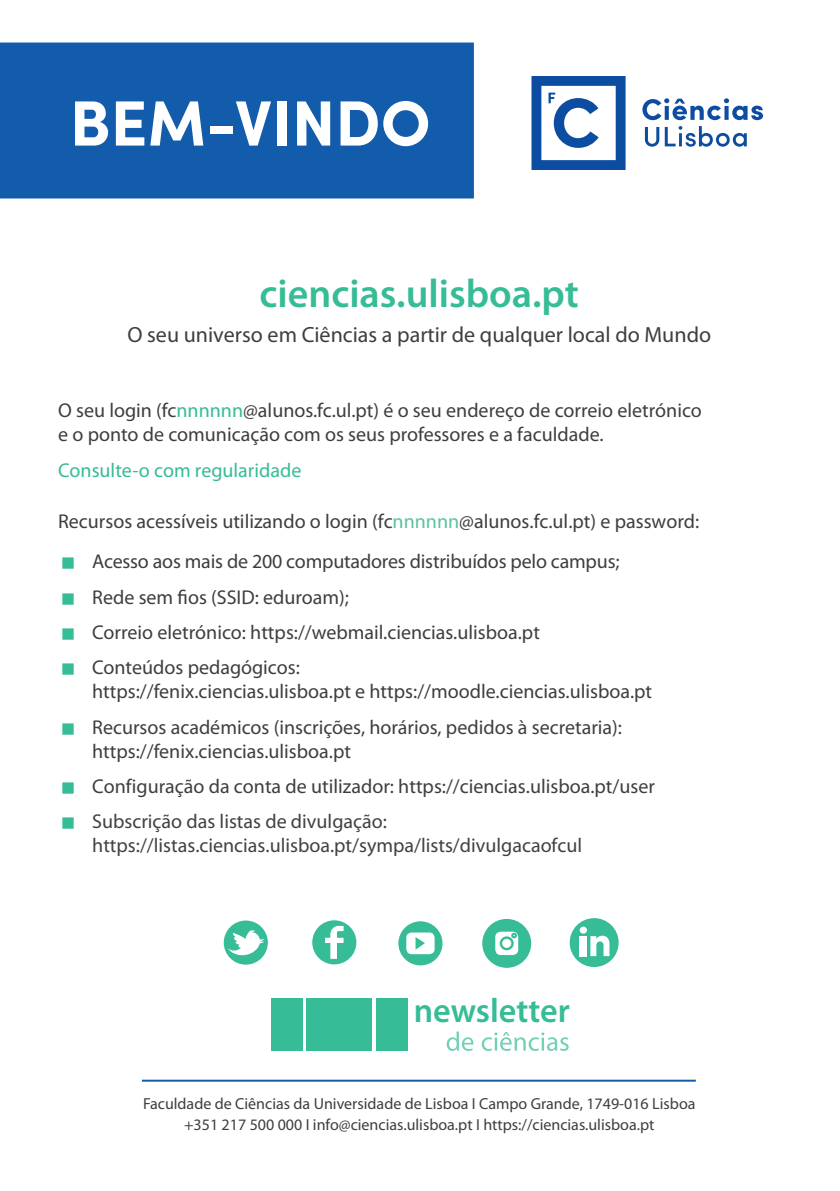
<style>
.page{position:relative;width:840px;height:1191px;background:#fff}
.page>*{position:absolute;margin:0;border:0;box-sizing:border-box;transform-origin:0 0}
.t1{font:700 64px "Sofia Pro";color:#fff}
.t2{font:600 40px "Myriad Pro";color:#36bc96}
.heading_1{font:600 34px "Myriad Pro";color:#36bc96}
.t3{font:22px "Myriad Pro";color:#3e3e3f}
.t4{font:20px/35.4px "Myriad Pro";color:#3e3e3f}
.t5{font:20px "Myriad Pro";color:#414142}
.t6{font:20px "Myriad Pro";color:#36bc96}
.t7{font:16px "Myriad Pro";color:#3e3e3f}
.s1{color:#36bc96}
.s2{color:#5dc29f}
.s3{color:#414142}
</style>
<div class="page">
<div style="left:569px;top:918px;width:49px;height:49px;background:#36bc96;border:2px solid #36bc96;border-radius:50%"></div>
<div style="left:311px;top:919px;width:46px;height:46px;background:#36bc96;border-radius:50%"></div>
<div style="left:310px;top:918px;width:48px;height:48px;border:2px solid #fff;border-radius:50%"></div>
<svg style="left:325px;top:926px;width:18px;height:33px"></svg>
<svg style="left:221px;top:918px;width:49px;height:49px"></svg>
<svg style="left:227px;top:930px;width:37px;height:30px"></svg>
<svg style="left:396px;top:919px;width:48px;height:48px"></svg>
<div style="left:406px;top:932px;width:28px;height:22px;background:#fff;border-radius:5px"></div>
<svg style="left:415px;top:937px;width:10px;height:12px"></svg>
<div style="left:483px;top:920px;width:46px;height:46px;background:#36bc96;border-radius:50%"></div>
<div style="left:482px;top:919px;width:49px;height:48px;border:2px solid #36bc96;border-radius:50%"></div>
<svg style="left:493px;top:930px;width:26px;height:26px"></svg>
<div style="left:492px;top:929px;width:28px;height:28px;border:2px solid #36bc96;border-radius:7px"></div>
<svg style="left:500px;top:937px;width:12px;height:12px"></svg>
<div style="left:499px;top:936px;width:14px;height:14px;border:2px solid #36bc96;border-radius:50%"></div>
<svg style="left:511px;top:932px;width:5px;height:6px"></svg>
<svg style="left:590px;top:935px;width:19px;height:21px"></svg>
<div style="left:579px;top:926px;width:7px;height:7px;background:#fff;border-radius:50%"></div>
<div style="left:579px;top:936px;width:7px;height:20px;background:#fff"></div>
<div style="left:0;top:43px;width:473px;height:155px;background:#135cab"></div>
<svg style="left:531px;top:76px;width:231px;height:94px"></svg>
<hr style="left:142px;top:1079px;width:553px;height:2px;background:#135cab">
<div style="left:376px;top:998px;width:31px;height:52px;background:#36bc96"></div>
<div style="left:271px;top:998px;width:32px;height:52px;background:#36bc96"></div>
<div style="left:306px;top:998px;width:66px;height:52px;background:#36bc96"></div>
<svg style="left:446px;top:1031px;width:123px;height:20px"></svg>
<p class="t1" style="left:70px;top:74px;width:362px">BEM-VINDO</p>
<p class="t2" style="left:259px;top:268px;width:321px">ciencias.ulisboa.pt</p>
<p class="t3" style="left:127px;top:321px;width:585px">O seu universo em Ciências a partir de qualquer local do Mundo</p>
<p class="t4" style="left:58px;top:398px;width:644px;line-height:24px">O seu login (fc<span class="s1">nnnnnn</span>@alunos.fc.ul.pt) é o seu endereço de correio eletrónico e o ponto de comunicação com os seus professores e a faculdade.</p>
<p class="t6" style="left:58px;top:458px;width:245px">Consulte-o com regularidade</p>
<p class="t4" style="left:58px;top:503px;width:642px">Recursos acessíveis utilizando o login (fc<span class="s2">nnnnnn</span>@alunos.fc.ul.pt) e password:</p>
<p class="t4" style="left:92px;top:543px;width:528px">Acesso aos mais de 200 computadores distribuídos pelo campus; Rede sem fios (SSID: eduroam);<br>Correio eletrónico: https://webmail.ciencias.ulisboa.pt Conteúdos pedagógicos:</p>
<p class="t4" style="left:92px;top:673px;width:561px">https://fenix.ciencias.ulisboa.pt e https://moodle.ciencias.ulisboa.pt<br>Recursos académicos (inscrições, horários, pedidos à secretaria):</p>
<p class="t4" style="left:92px;top:733px;width:564px">https://fenix.ciencias.ulisboa.pt<br>Configuração da conta de utilizador: https://ciencias.ulisboa.pt/user<br><span class="s3">Subscrição das listas de divulgação:</span></p>
<p class="t5" style="left:92px;top:833px;width:491px">https://listas.ciencias.ulisboa.pt/sympa/lists/divulgacaofcul</p>
<p class="heading_1" style="left:413px;top:989px;width:157px">newsletter</p>
<p class="t7" style="left:143px;top:1093px;width:553px">Faculdade de Ciências da Universidade de Lisboa I Campo Grande, 1749-016 Lisboa</p>
<p class="t7" style="left:184px;top:1114px;width:471px">+351 217 500 000 I info@ciencias.ulisboa.pt I https://ciencias.ulisboa.pt</p>
</div>
